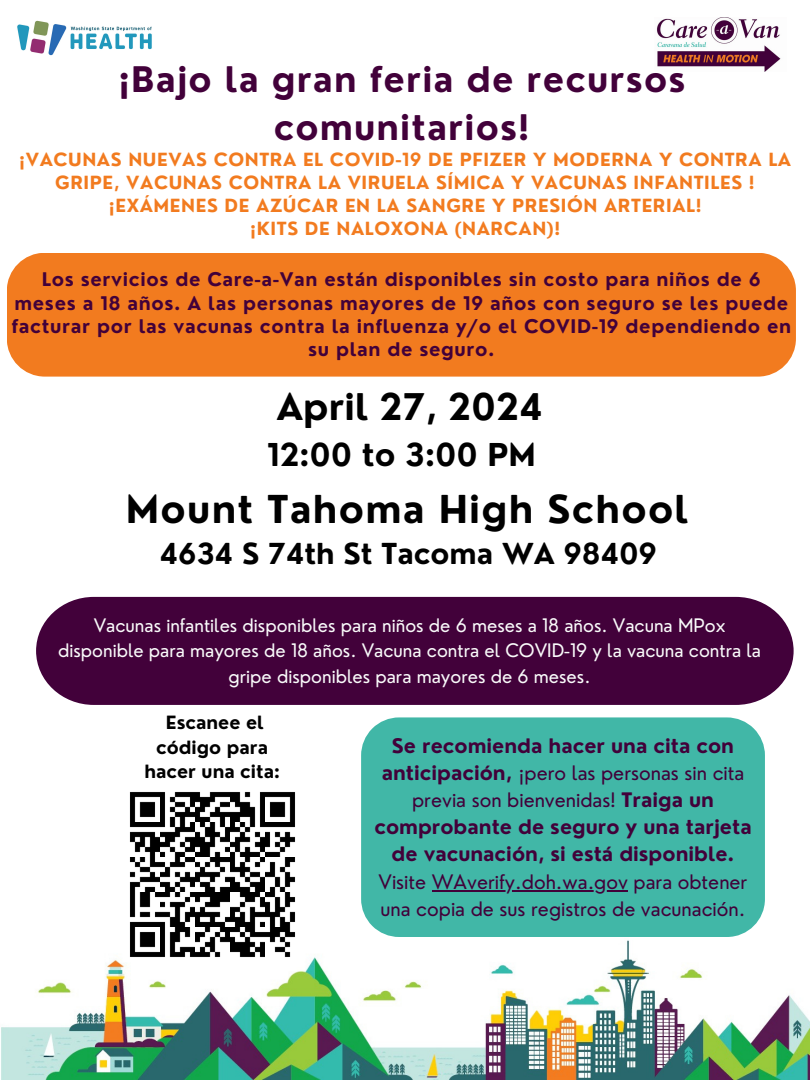
<style>
.page{position:relative;width:810px;height:1080px;background:#fff}
.page>*{position:absolute;margin:0;border:0;box-sizing:border-box;transform-origin:0 0}
.t1{font:700 37.5px "Nourd";letter-spacing:.035em;color:#000}
.t2{font:700 35.81px "Nourd";color:#000}
.t3{font:700 34.38px/47.8px "Nourd";letter-spacing:.035em;color:#42013a;text-align:center}
.t4{font:700 30.69px "Nourd";color:#000}
.t5{font:700 28.19px "Nourd";color:#000}
.t6{font:700 19.5px/27.2px "Nourd";color:#42013a;text-align:center}
.t7{font:19.5px/27.2px "Nourd";color:#42013a}
.t8{font:700 18.31px/23.4px "Nourd";letter-spacing:.035em;color:#42013a;text-align:center}
.t9{font:18.19px/25.3px "Nourd";color:#f9fafa;text-align:center}
.t10{font:700 17.81px/24.4px "Nourd";color:#000;text-align:center}
.t11{font:700 17.69px/23px "Nourd";letter-spacing:.035em;color:#f27b1f;text-align:center}
.s1{font-weight:400}
</style>
<div class="page">
<img style="left:656px;top:17px;width:125px;height:55px">
<img style="left:17px;top:20px;width:135px;height:36px">
<img style="left:1px;top:940px;width:809px;height:140px">
<div style="left:361px;top:717px;width:404px;height:220px;background:#41b7a7"></div>
<div style="left:36px;top:597px;width:758px;height:108px;background:#42013a"></div>
<div style="left:7px;top:253px;width:789px;height:124px;background:#f27b1f;border-radius:38px"></div>
<img style="left:125px;top:792px;width:174px;height:170px">
<hr style="left:432px;top:890px;width:35px;height:2px;background:#42013a">
<hr style="left:467px;top:890px;width:161px;height:2px;background:#42013a">
<h3 class="t3" style="left:118px;top:55px;width:569px">¡Bajo la gran feria de recursos comunitarios!</h3>
<p class="t11" style="left:19px;top:148px;width:774px">¡VACUNAS NUEVAS CONTRA EL COVID-19 DE PFIZER Y MODERNA Y CONTRA LA GRIPE, VACUNAS CONTRA LA VIRUELA SÍMICA Y VACUNAS INFANTILES ! ¡EXÁMENES DE AZÚCAR EN LA SANGRE Y PRESIÓN ARTERIAL!<br>¡KITS DE NALOXONA (NARCAN)!</p>
<p class="t8" style="left:12px;top:267px;width:781px">Los servicios de Care-a-Van están disponibles sin costo para niños de 6 meses a 18 años. A las personas mayores de 19 años con seguro se les puede facturar por las vacunas contra la influenza y/o el COVID-19 dependiendo en su plan de seguro.</p>
<h2 class="t2" style="left:276px;top:385px;width:268px">April 27, 2024</h2>
<h3 class="t4" style="left:267px;top:435px;width:270px">12:00 to 3:00 PM</h3>
<h1 class="t1" style="left:126px;top:485px;width:564px">Mount Tahoma High School</h1>
<h3 class="t5" style="left:160px;top:535px;width:498px">4634 S 74th St Tacoma WA 98409</h3>
<p class="t9" style="left:58px;top:613px;width:704px">Vacunas infantiles disponibles para niños de 6 meses a 18 años. Vacuna MPox disponible para mayores de 18 años. Vacuna contra el COVID-19 y la vacuna contra la gripe disponibles para mayores de 6 meses.</p>
<p class="t10" style="left:144px;top:711px;width:137px">Escanee el código para hacer una cita:</p>
<p class="t6" style="left:374px;top:732px;width:379px">Se recomienda hacer una cita con anticipación, <span class="s1">¡pero las personas sin cita previa son bienvenidas!</span> Traiga un comprobante de seguro y una tarjeta de vacunación, si está disponible.</p>
<p class="t7" style="left:379px;top:868px;width:370px">Visite WAverify.doh.wa.gov para obtener una copia de sus registros de vacunación.</p>
</div>
